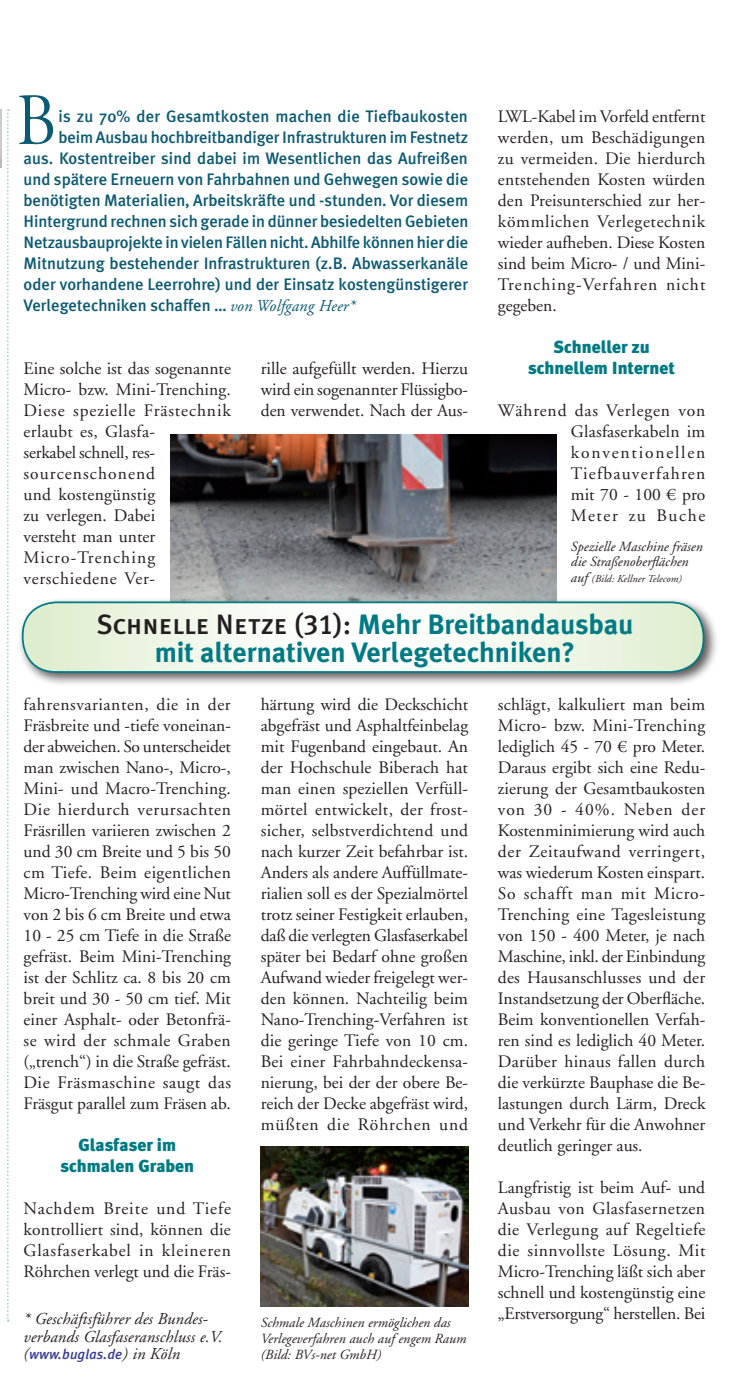
<style>
.page{position:relative;width:755px;height:1389px;background:#fff}
.page>*{position:absolute;margin:0;border:0;box-sizing:border-box;transform-origin:0 0}
._1_Initiale{font:73.5px "Adobe Garamond LT Titling";color:#0b5a73;scale:.9 1}
.Head_schwarz{font:700 28px "Meta Plus";color:#007a84}
._3_Fließtext{font:17.5px/21px "Adobe Garamond LT";color:#231f20;text-align:justify}
._3_Sub_fett_mittelgr{font:900 17.5px "Meta Plus";color:#007a84}
._2_Einleitung_10_pt{font:500 16.62px "Meta Plus";color:#0b5a73}
._2_Autor_nach_Einlei{font:italic 16.62px/17.5px "Adobe Garamond LT";letter-spacing:.01em;color:#231f20}
._4_Bildlegende{font:italic 14px/15.8px "Adobe Garamond LT";letter-spacing:.005em;color:#231f20}
._2_Autor_nach_Einlei-2{font:italic 500 14px "Meta Plus";letter-spacing:.01em;color:#373a97}
._4_Bildlegende-2{font:italic 10.5px "Adobe Garamond LT";letter-spacing:.005em;color:#231f20}
.s1{font-family:"Adobe Garamond LT";font-weight:400;font-style:italic}
.s2{font-size:14px}
.s3{font-family:"Meta Plus Medium Caps";font-weight:400;color:#231f20}
.s4{font-family:"Adobe Garamond LT";font-weight:400;font-size:16.62px;color:#231f20}
</style>
<div class="page">
<img style="left:170px;top:434px;width:385px;height:163px">
<img style="left:0;top:109px;width:1px;height:58px">
<svg style="left:7px;top:109px;width:2px;height:1213px"></svg>
<div style="left:17px;top:597px;width:701px;height:91px;background:#231f20;opacity:.75"></div>
<svg style="left:23px;top:602px;width:680px;height:70px"></svg>
<div style="left:22px;top:601px;width:681px;height:72px;border:2px solid #007a84;border-radius:33px"></div>
<img style="left:260px;top:1147px;width:208px;height:160px">
<p class="_1_Initiale" style="left:16px;top:77px;width:45px">B</p>
<p class="_2_Einleitung_10_pt" style="left:59px;top:107px;width:410px">is zu 70% der Gesamtkosten machen die Tiefbaukosten</p>
<p class="_2_Einleitung_10_pt" style="left:59px;top:128px;width:411px">beim Ausbau hochbreitbandiger Infrastrukturen im Festnetz</p>
<p class="_2_Einleitung_10_pt" style="left:24px;top:149px;width:445px">aus. Kostentreiber sind dabei im Wesentlichen das Aufreißen</p>
<p class="_2_Einleitung_10_pt" style="left:24px;top:170px;width:446px">und spätere Erneuern von Fahrbahnen und Gehwegen sowie die</p>
<p class="_2_Einleitung_10_pt" style="left:24px;top:191px;width:446px">benötigten Materialien, Arbeitskräfte und -stunden. Vor diesem</p>
<p class="_2_Einleitung_10_pt" style="left:24px;top:212px;width:446px">Hintergrund rechnen sich gerade in dünner besiedelten Gebieten</p>
<p class="_2_Einleitung_10_pt" style="left:24px;top:233px;width:446px">Netzausbauprojekte in vielen Fällen nicht. Abhilfe können hier die</p>
<p class="_2_Einleitung_10_pt" style="left:24px;top:254px;width:446px">Mitnutzung bestehender Infrastrukturen (z.B. Abwasserkanäle</p>
<p class="_2_Einleitung_10_pt" style="left:24px;top:275px;width:445px">oder vorhandene Leerrohre) und der Einsatz kostengünstigerer</p>
<p class="_2_Einleitung_10_pt" style="left:24px;top:296px;width:333px">Verlegetechniken schaffen … <span class="s1">von Wolfgang Heer*</span></p>
<p class="_3_Fließtext" style="left:24px;top:358px;width:209px;text-align:left">Eine solche ist das sogenannte<br>Micro- bzw. Mini-Trenching.<br>Diese spezielle Frästechnik erlaubt es, Glasfa-<br>serkabel schnell, res&shy;sourcenschonend<br>und kostengünstig<br>zu verlegen. Dabei<br>versteht man unter<br>Micro-Trenching verschiedene Ver-</p>
<p class="_3_Fließtext" style="left:260px;top:358px;width:209px">rille aufgefüllt werden. Hierzu wird ein sogenannter Flüssigbo&shy;den verwendet. Nach der Aus-</p>
<p class="_3_Fließtext" style="left:497px;top:106px;width:209px">LWL-Kabel im Vorfeld entfernt werden, um Beschädigungen zu vermeiden. Die hierdurch entstehenden Kosten würden den Preisunterschied zur her&shy;kömmlichen Verlegetechnik wieder aufheben. Diese Kosten sind beim Micro- / und Mini-Trenching-Verfahren nicht gegeben.</p>
<p class="_3_Sub_fett_mittelgr" style="left:553px;top:337px;width:98px">Schneller zu</p>
<p class="_3_Sub_fett_mittelgr" style="left:527px;top:358px;width:148px">schnellem Internet</p>
<p class="_3_Fließtext" style="left:570px;top:400px;width:136px;text-indent:-73px">Während das Verlegen von Glasfaserkabeln im konventionellen Tiefbauverfahren mit 70 - 100 € pro Meter zu Buche</p>
<p class="_4_Bildlegende" style="left:570px;top:538px;width:133px">Spezielle Maschine fräsen die Straßenoberflächen</p>
<p class="_4_Bildlegende-2" style="left:570px;top:573px;width:112px"><span class="s2">auf</span> (Bild: Kellner Telecom)</p>
<p class="Head_schwarz" style="left:97px;top:608px;width:537px"><span class="s3">Schnelle Netze (31):</span> Mehr Breitbandausbau</p>
<p class="Head_schwarz" style="left:155px;top:636px;width:422px">mit alternativen Verlegetechniken?</p>
<p class="_3_Fließtext" style="left:24px;top:694px;width:209px">fahrensvarianten, die in der Fräsbreite und -tiefe voneinan&shy;der abweichen. So unterscheidet man zwischen Nano-, Micro-, Mini- und Macro-Trenching.<br>Die hierdurch verursachten Fräsrillen variieren zwischen 2 und 30 cm Breite und 5 bis 50 cm Tiefe. Beim eigentlichen Micro-Trenching wird eine Nut von 2 bis 6 cm Breite und etwa 10 - 25 cm Tiefe in die Straße gefräst. Beim Mini-Trenching ist der Schlitz ca. 8 bis 20 cm breit und 30 - 50 cm tief. Mit einer Asphalt- oder Betonfrä&shy;se wird der schmale Graben („trench“) in die Straße gefräst.<br>Die Fräsmaschine saugt das Fräsgut parallel zum Fräsen ab.</p>
<p class="_3_Sub_fett_mittelgr" style="left:78px;top:1135px;width:99px">Glasfaser im</p>
<p class="_3_Sub_fett_mittelgr" style="left:60px;top:1156px;width:135px">schmalen Graben</p>
<p class="_3_Fließtext" style="left:24px;top:1198px;width:209px">Nachdem Breite und Tiefe kontrolliert sind, können die Glasfaserkabel in kleineren Röhrchen verlegt und die Fräs-</p>
<p class="_2_Autor_nach_Einlei" style="left:24px;top:1310px;width:200px">* Geschäftsführer des Bundes&shy;verbands Glasfaseranschluss e.V.</p>
<p class="_2_Autor_nach_Einlei-2" style="left:24px;top:1346px;width:158px"><span class="s4">(</span>www.buglas.de<span class="s4">) in Köln</span></p>
<p class="_3_Fließtext" style="left:260px;top:694px;width:209px">härtung wird die Deckschicht abgefräst und Asphaltfeinbelag mit Fugenband eingebaut. An der Hochschule Biberach hat man einen speziellen Verfüll&shy;mörtel entwickelt, der frost&shy;sicher, selbstverdichtend und nach kurzer Zeit befahrbar ist.<br>Anders als andere Auffüllmate&shy;rialien soll es der Spezialmörtel trotz seiner Festigkeit erlauben, daß die verlegten Glasfaserkabel später bei Bedarf ohne großen Aufwand wieder freigelegt wer&shy;den können. Nachteilig beim Nano-Trenching-Verfahren ist die geringe Tiefe von 10 cm.<br>Bei einer Fahrbahndeckensa&shy;nierung, bei der der obere Be&shy;reich der Decke abgefräst wird, müßten die Röhrchen und</p>
<p class="_4_Bildlegende" style="left:260px;top:1315px;width:207px">Schmale Maschinen ermöglichen das<br>Verlegeverfahren auch auf engem Raum (Bild: BVs-net GmbH)</p>
<p class="_3_Fließtext" style="left:497px;top:694px;width:209px">schlägt, kalkuliert man beim Micro- bzw. Mini-Trenching lediglich 45 - 70 € pro Meter.<br>Daraus ergibt sich eine Redu&shy;zierung der Gesamtbaukosten von 30 - 40%. Neben der Kostenminimierung wird auch der Zeitaufwand verringert, was wiederum Kosten einspart.<br>So schafft man mit Micro-Trenching eine Tagesleistung von 150 - 400 Meter, je nach Maschine, inkl. der Einbindung des Hausanschlusses und der Instandsetzung der Oberfläche.<br>Beim konventionellen Verfah&shy;ren sind es lediglich 40 Meter.<br>Darüber hinaus fallen durch die verkürzte Bauphase die Be&shy;lastungen durch Lärm, Dreck und Verkehr für die Anwohner deutlich geringer aus.</p>
<p class="_3_Fließtext" style="left:497px;top:1177px;width:209px">Langfristig ist beim Auf- und Ausbau von Glasfasernetzen die Verlegung auf Regeltiefe die sinnvollste Lösung. Mit Micro-Trenching läßt sich aber schnell und kostengünstig eine „Erstversorgung“ herstellen. Bei</p>
</div>
